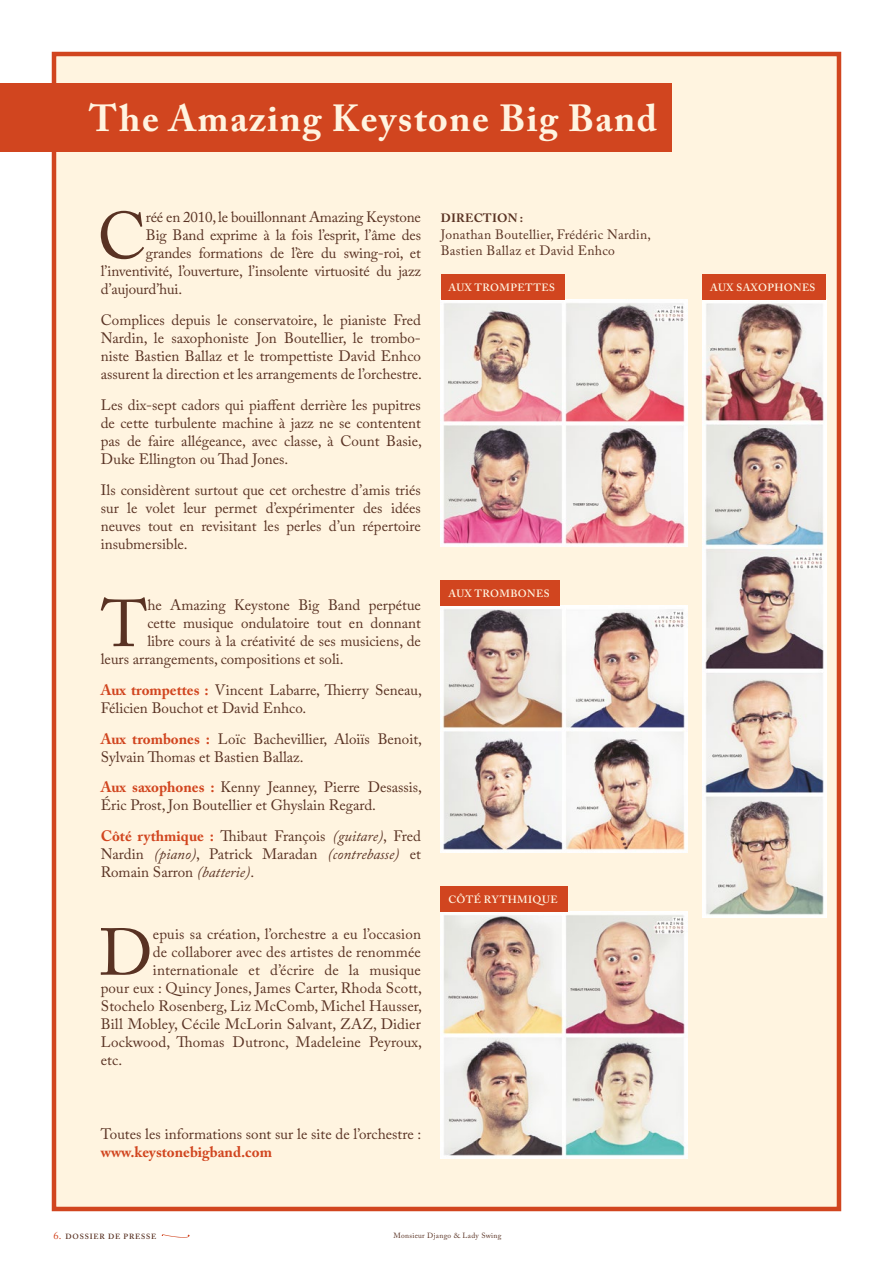
<style>
.page{position:relative;width:893px;height:1263px;background:#fff}
.page>*{position:absolute;margin:0;border:0;box-sizing:border-box;transform-origin:0 0}
.t1{font:65.7px "Adobe Caslon Pro";color:#593223}
.t2{font:700 37.5px "Adobe Caslon Pro";letter-spacing:.04em;color:#fff4e0}
.t3{font:15px/18px "Adobe Caslon Pro";color:#593223;text-align:justify}
.t4{font:700 15px "Adobe Caslon Pro";color:#d1451f}
.t5{font:13.5px/16.5px "Adobe Caslon Pro";letter-spacing:.02em;color:#593223}
.t6{font:700 12px "Adobe Caslon Pro";letter-spacing:.015em;color:#593223}
.t7{font:600 10.5px "Adobe Caslon Pro";letter-spacing:.04em;color:#fff4e0}
.t8{font:7.5px "Adobe Caslon Pro";letter-spacing:.04em;color:#593223}
.t9{font:600 7.5px "Adobe Caslon Pro";letter-spacing:.115em;color:#593223}
.s1{font-weight:700;color:#d1451f}
.s2{font-style:italic}
.s3{font-weight:400;font-size:10.5px;color:#d1451f}
</style>
<div class="page">
<div style="left:0;top:0;width:893px;height:1263px;background:linear-gradient(to right,#fff,#fff)"></div>
<div style="left:52px;top:52px;width:789px;height:1159px;background:#fff4e0;border:4px solid #d1451f"></div>
<hr style="left:892px;top:0;width:1px;height:1263px;background:#f9b000">
<hr style="left:892px;top:83px;width:1px;height:68px;background:#593223">
<img style="left:441px;top:300px;width:247px;height:247px">
<div style="left:441px;top:274px;width:123px;height:26px;background:#d1451f"></div>
<img style="left:702px;top:300px;width:124px;height:618px">
<div style="left:702px;top:274px;width:124px;height:26px;background:#d1451f"></div>
<img style="left:441px;top:605px;width:247px;height:248px">
<div style="left:441px;top:580px;width:119px;height:25px;background:#d1451f"></div>
<img style="left:441px;top:911px;width:247px;height:248px">
<div style="left:441px;top:886px;width:127px;height:25px;background:#d1451f"></div>
<div style="left:0;top:83px;width:672px;height:68px;background:#d1451f"></div>
<svg style="left:161px;top:1234px;width:29px;height:4px"></svg>
<h2 class="t2" style="left:89px;top:96px;width:569px">The Amazing Keystone Big Band</h2>
<h1 class="t1" style="left:98px;top:197px;width:50px">C</h1>
<p class="t3" style="left:146px;top:208px;width:277px">réé en 2010, le bouillonnant Amazing Keystone</p>
<p class="t3" style="left:146px;top:226px;width:277px">Big Band exprime à la fois l’esprit, l’âme des</p>
<p class="t3" style="left:146px;top:244px;width:277px">grandes formations de l’ère du swing-roi, et</p>
<p class="t3" style="left:101px;top:262px;width:322px">l’inventivité, l’ouverture, l’insolente virtuosité du jazz</p>
<p class="t3" style="left:101px;top:280px;width:83px">d’aujourd’hui.</p>
<p class="t3" style="left:101px;top:311px;width:323px">Complices depuis le conservatoire, le pianiste Fred Nardin, le saxophoniste Jon Boutellier, le trombo&shy;niste Bastien Ballaz et le trompettiste David Enhco assurent la direction et les arrangements de l’orchestre.</p>
<p class="t3" style="left:101px;top:396px;width:323px">Les dix-sept cadors qui piaffent derrière les pupitres de cette turbulente machine à jazz ne se contentent pas de faire allégeance, avec classe, à Count Basie, Duke Ellington ou Thad Jones.</p>
<p class="t3" style="left:101px;top:480px;width:322px">Ils considèrent surtout que cet orchestre d’amis triés sur le volet leur permet d’expérimenter des idées neuves tout en revisitant les perles d’un répertoire insubmersible.</p>
<h1 class="t1" style="left:101px;top:585px;width:48px">T</h1>
<p class="t3" style="left:147px;top:596px;width:275px">he Amazing Keystone Big Band perpétue</p>
<p class="t3" style="left:147px;top:614px;width:275px">cette musique ondulatoire tout en donnant</p>
<p class="t3" style="left:147px;top:632px;width:275px">libre cours à la créativité de ses musiciens, de</p>
<p class="t3" style="left:101px;top:650px;width:244px">leurs arrangements, compositions et soli.</p>
<p class="t3" style="left:101px;top:681px;width:323px"><span class="s1">Aux trompettes :</span> Vincent Labarre, Thierry Seneau,<br>Félicien Bouchot et David Enhco.</p>
<p class="t3" style="left:101px;top:729px;width:323px"><span class="s1">Aux trombones :</span> Loïc Bachevillier, Aloiïs Benoit,<br>Sylvain Thomas et Bastien Ballaz.</p>
<p class="t3" style="left:101px;top:778px;width:323px"><span class="s1">Aux saxophones :</span> Kenny Jeanney, Pierre Desassis,<br>Éric Prost, Jon Boutellier et Ghyslain Regard.</p>
<p class="t3" style="left:101px;top:827px;width:322px"><span class="s1">Côté rythmique :</span> Thibaut François <span class="s2">(guitare)</span>, Fred Nardin <span class="s2">(piano)</span>, Patrick Maradan <span class="s2">(contrebasse)</span> et Romain Sarron <span class="s2">(batterie)</span>.</p>
<h1 class="t1" style="left:99px;top:913px;width:55px">D</h1>
<p class="t3" style="left:153px;top:924px;width:270px">epuis sa création, l’orchestre a eu l’occasion</p>
<p class="t3" style="left:153px;top:942px;width:270px">de collaborer avec des artistes de renommée</p>
<p class="t3" style="left:153px;top:960px;width:270px">internationale et d’écrire de la musique</p>
<p class="t3" style="left:101px;top:978px;width:323px">pour eux : Quincy Jones, James Carter, Rhoda Scott,</p>
<p class="t3" style="left:101px;top:996px;width:323px">Stochelo Rosenberg, Liz McComb, Michel Hausser,</p>
<p class="t3" style="left:101px;top:1014px;width:322px">Bill Mobley, Cécile McLorin Salvant, ZAZ, Didier</p>
<p class="t3" style="left:101px;top:1032px;width:323px">Lockwood, Thomas Dutronc, Madeleine Peyroux,</p>
<p class="t3" style="left:101px;top:1050px;width:23px">etc.</p>
<p class="t6" style="left:441px;top:211px;width:84px">DIRECTION :</p>
<p class="t5" style="left:441px;top:226px;width:212px">Jonathan Boutellier, Frédéric Nardin,<br>Bastien Ballaz et David Enhco</p>
<p class="t7" style="left:448px;top:281px;width:108px">AUX TROMPETTES</p>
<p class="t7" style="left:710px;top:281px;width:107px">AUX SAXOPHONES</p>
<p class="t7" style="left:448px;top:587px;width:103px">AUX TROMBONES</p>
<p class="t7" style="left:448px;top:893px;width:111px">CÔTÉ RYTHMIQUE</p>
<p class="t3" style="left:101px;top:1125px;width:322px">Toutes les informations sont sur le site de l’orchestre :</p>
<p class="t4" style="left:101px;top:1143px;width:173px">www.keystonebigband.com</p>
<p class="t9" style="left:54px;top:1232px;width:104px"><span class="s3">6.</span> DOSSIER DE PRESSE</p>
<p class="t8" style="left:393px;top:1231px;width:110px">Monsieur Django &amp; Lady Swing</p>
</div>
